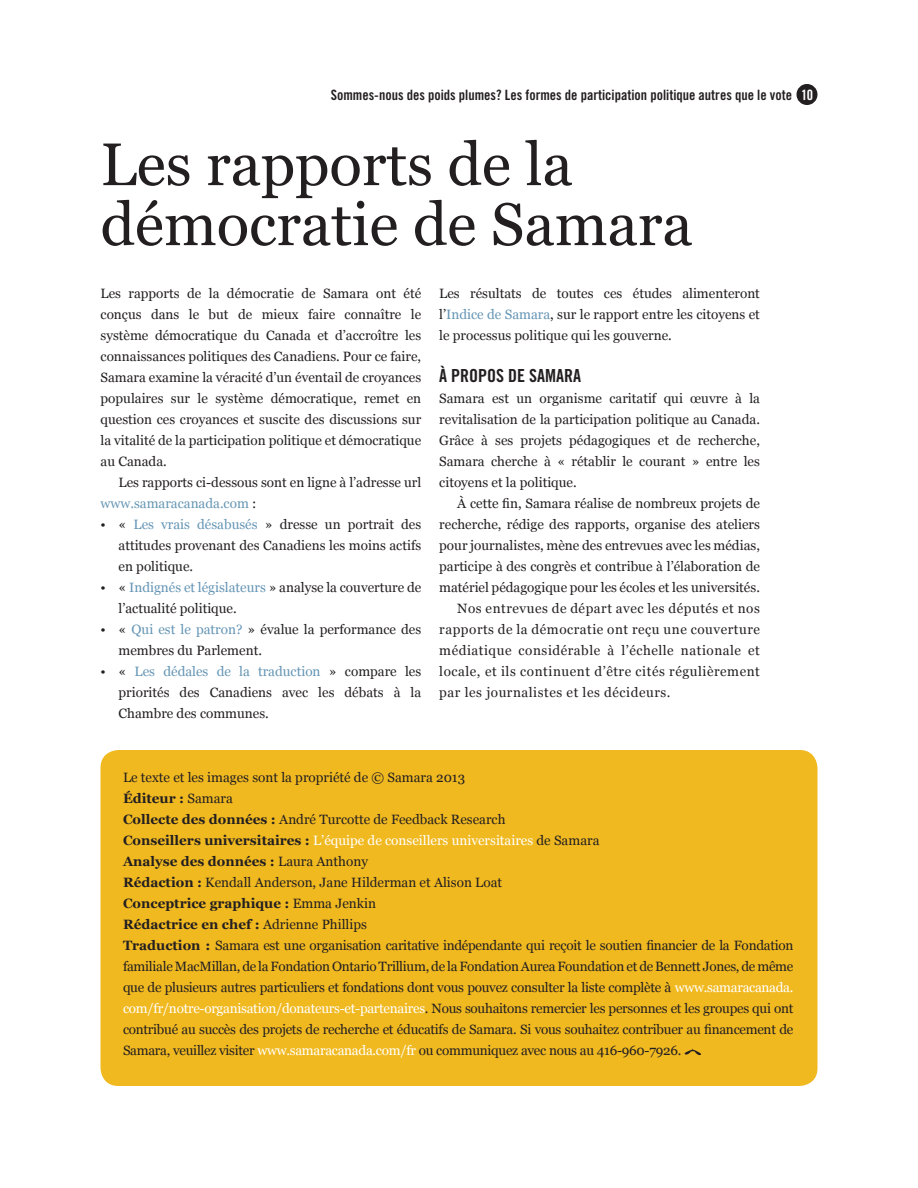
<style>
.page{position:relative;width:918px;height:1188px;background:#fff}
.page>*{position:absolute;margin:0;border:0;box-sizing:border-box;transform-origin:0 0}
.t1{font:60px/60px "Georgia";color:#231f20}
.t2{font:18px "Trade Gothic Bold Cond Twenty";color:#231f20}
.PAGINATION{font:14.25px "Trade Gothic Bold Cond Twenty";color:#231f20}
.PAGINATION-2{font:14.25px "Trade Gothic Bold Cond Twenty";color:#fff}
.t3{font:13.5px/21px "Georgia";color:#231f20;text-align:justify}
.t4{font:700 13.5px "Georgia";color:#231f20}
.t5{font:13.5px "Georgia";color:#fff}
.t6{font:13.5px "Georgia";color:#6797b4}
.s1{color:#231f20}
.s2{color:#6495b5}
.s3{font-weight:400}
.s4{font-weight:700}
.s5{font-weight:700;color:#231f20}
.s6{color:#fff}
</style>
<div class="page">
<div style="left:100px;top:750px;width:718px;height:336px;background:#f1b920;border-radius:18px"></div>
<svg style="left:685px;top:1049px;width:16px;height:6px"></svg>
<div style="left:797px;top:85px;width:20px;height:19px;background:#231f20;border-radius:50%"></div>
<div style="left:796px;top:84px;width:22px;height:21px;border:1px solid #231f20;border-radius:50%"></div>
<p class="PAGINATION" style="left:331px;top:86px;width:463px">Sommes-nous des poids plumes? Les formes de participation politique autres que le vote</p>
<p class="PAGINATION-2" style="left:801px;top:86px;width:13px">10</p>
<p class="t1" style="left:100px;top:136px;width:594px">Les rapports de la démocratie de Samara</p>
<p class="t3" style="left:101px;top:283px;width:322px">Les rapports de la démocratie de Samara ont été conçus dans le but de mieux faire connaître le système démocratique du Canada et d’accroître les connaissances politiques des Canadiens. Pour ce faire, Samara examine la véracité d’un éventail de croyances populaires sur le système démocratique, remet en question ces croyances et suscite des discussions sur la vitalité de la participation politique et démocratique au Canada.</p>
<p class="t3" style="left:119px;top:472px;width:304px">Les rapports ci-dessous sont en ligne à l’adresse url</p>
<p class="t6" style="left:101px;top:495px;width:157px">www.samaracanada.com <span class="s1">:</span></p>
<p class="t3" style="left:119px;top:514px;width:304px;text-indent:-18px">• « <span class="s2">Les vrais désabusés</span> » dresse un portrait des attitudes provenant des Canadiens les moins actifs en politique.</p>
<p class="t3" style="left:119px;top:577px;width:304px;text-indent:-18px">• « <span class="s2">Indignés et législateurs</span> » analyse la couverture de l’actualité politique.</p>
<p class="t3" style="left:119px;top:619px;width:304px;text-indent:-18px">• « <span class="s2">Qui est le patron?</span> » évalue la performance des membres du Parlement.</p>
<p class="t3" style="left:119px;top:661px;width:304px;text-indent:-18px">• « <span class="s2">Les dédales de la traduction</span> » compare les priorités des Canadiens avec les débats à la Chambre des communes.</p>
<p class="t3" style="left:439px;top:283px;width:322px">Les résultats de toutes ces études alimenteront l’<span class="s2">Indice de Samara</span>, sur le rapport entre les citoyens et le processus politique qui les gouverne.</p>
<p class="t2" style="left:439px;top:365px;width:143px">À PROPOS DE SAMARA</p>
<p class="t3" style="left:439px;top:388px;width:322px">Samara est un organisme caritatif qui œuvre à la revitalisation de la participation politique au Canada.<br>Grâce à ses projets pédagogiques et de recherche, Samara cherche à « rétablir le courant » entre les citoyens et la politique.</p>
<p class="t3" style="left:439px;top:493px;width:322px;text-indent:18px">À cette fin, Samara réalise de nombreux projets de recherche, rédige des rapports, organise des ateliers pour journalistes, mène des entrevues avec les médias, participe à des congrès et contribue à l’élaboration de matériel pédagogique pour les écoles et les universités.</p>
<p class="t3" style="left:439px;top:598px;width:322px;text-indent:18px">Nos entrevues de départ avec les députés et nos rapports de la démocratie ont reçu une couverture médiatique considérable à l’échelle nationale et locale, et ils continuent d’être cités régulièrement par les journalistes et les décideurs.</p>
<p class="t3" style="left:123px;top:767px;width:344px">Le texte et les images sont la propriété de © Samara 2013</p>
<p class="t4" style="left:123px;top:790px;width:111px">Éditeur : <span class="s3">Samara</span></p>
<p class="t3" style="left:123px;top:809px;width:384px"><span class="s4">Collecte des données :</span> André Turcotte de Feedback Research</p>
<p class="t5" style="left:123px;top:832px;width:478px"><span class="s5">Conseillers universitaires :</span> L’équipe de conseillers universitaires <span class="s1">de Samara</span></p>
<p class="t4" style="left:123px;top:853px;width:247px">Analyse des données : <span class="s3">Laura Anthony</span></p>
<p class="t3" style="left:123px;top:872px;width:381px"><span class="s4">Rédaction :</span> Kendall Anderson, Jane Hilderman et Alison Loat</p>
<p class="t4" style="left:123px;top:895px;width:255px">Conceptrice graphique : <span class="s3">Emma Jenkin</span></p>
<p class="t4" style="left:123px;top:916px;width:245px">Rédactrice en chef : <span class="s3">Adrienne Phillips</span></p>
<p class="t3" style="left:123px;top:935px;width:672px"><span class="s4">Traduction :</span> Samara est une organisation caritative indépendante qui reçoit le soutien financier de la Fondation familiale MacMillan, de la Fondation Ontario Trillium, de la Fondation Aurea Foundation et de Bennett Jones, de même que de plusieurs autres particuliers et fondations dont vous pouvez consulter la liste complète à <span class="s6">www.samaracanada. com/fr/notre-organisation/donateurs-et-partenaires</span>. Nous souhaitons remercier les personnes et les groupes qui ont contribué au succès des projets de recherche et éducatifs de Samara. Si vous souhaitez contribuer au financement de Samara, veuillez visiter <span class="s6">www.samaracanada.com/fr</span> ou communiquez avec nous au 416-960-7926.</p>
</div>
